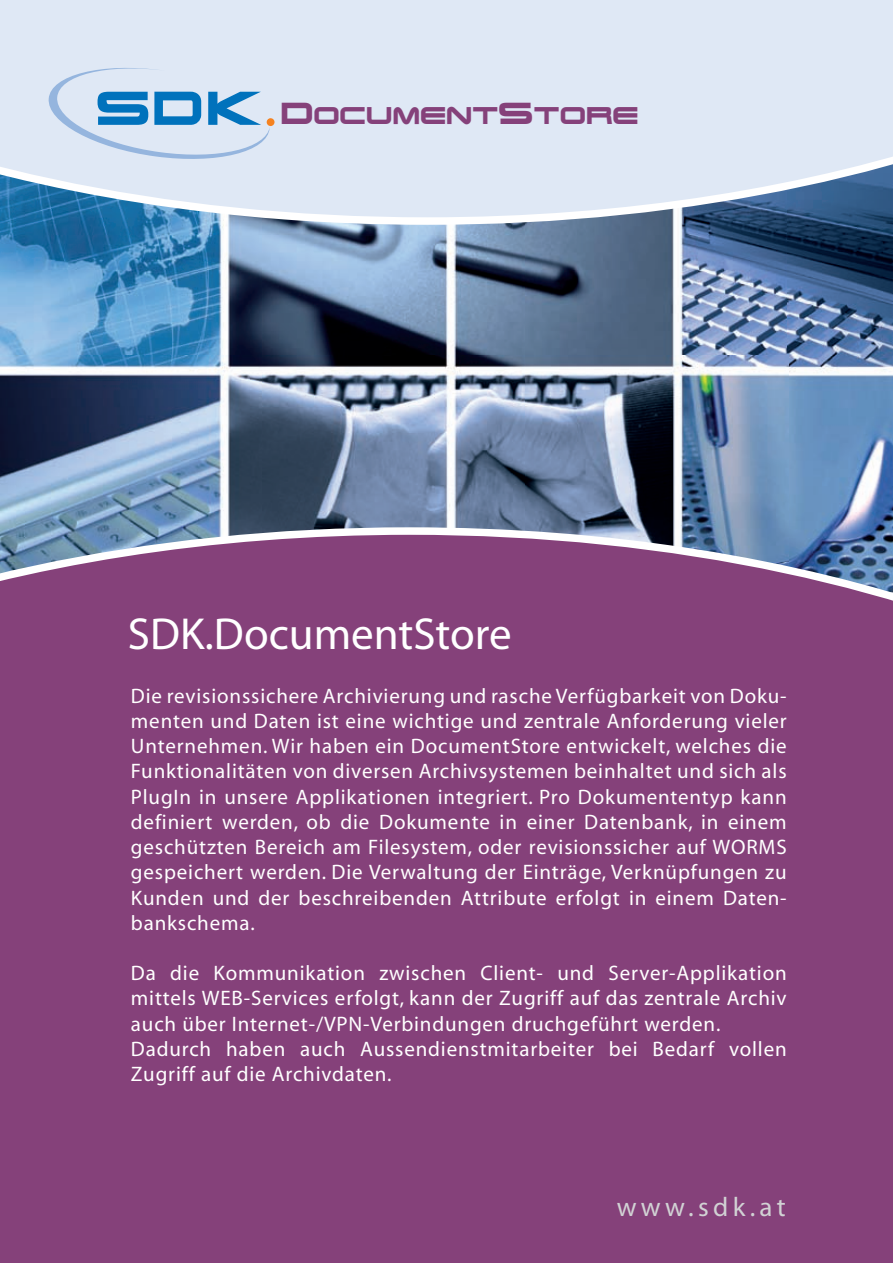
<style>
.page{position:relative;width:893px;height:1263px;background:#fff}
.page>*{position:absolute;margin:0;border:0;box-sizing:border-box;transform-origin:0 0}
.t1{font:45px "Myriad";color:#fff}
.t2{font:27px "Myriad";letter-spacing:.16em;color:#d1d2d4}
.t3{font:23.1px "Terminator Real NFI";color:#85417a}
.t4{font:21px/25.2px "Myriad";letter-spacing:.04em;color:#fff;text-align:justify}
.s1{font-size:28.95px}
</style>
<div class="page">
<img style="left:0;top:225px;width:893px;height:302px">
<div style="left:0;top:527px;width:893px;height:736px;background:#85417a"></div>
<svg style="left:0;top:0;width:893px;height:225px;background:#d0ddec"></svg>
<div style="left:266px;top:118px;width:9px;height:8px;background:#f58220;border-radius:50%"></div>
<svg style="left:47px;top:63px;width:223px;height:102px;background:#bad3eb"></svg>
<p class="t3" style="left:281px;top:102px;width:359px"><span class="s1">D</span>OCUMENT<span class="s1">S</span>TORE</p>
<h1 class="t1" style="left:128px;top:612px;width:385px">SDK.DocumentStore</h1>
<p class="t4" style="left:131px;top:684px;width:657px">Die revisionssichere Archivierung und rasche Verfügbarkeit von Doku&shy;menten und Daten ist eine wichtige und zentrale Anforderung vieler Unternehmen. Wir haben ein DocumentStore entwickelt, welches die Funktionalitäten von diversen Archivsystemen beinhaltet und sich als PlugIn in unsere Applikationen integriert. Pro Dokumententyp kann definiert werden, ob die Dokumente in einer Datenbank, in einem geschützten Bereich am Filesystem, oder revisionssicher auf WORMS gespeichert werden. Die Verwaltung der Einträge, Verknüpfungen zu Kunden und der beschreibenden Attribute erfolgt in einem Daten&shy;bankschema.</p>
<p class="t4" style="left:131px;top:961px;width:657px;text-align:left">Da die Kommunikation zwischen Client- und Server-Applikation mittels WEB-Services erfolgt, kann der Zugriff auf das zentrale Archiv auch über Internet-/VPN-Verbindungen druchgeführt werden.<br>Dadurch haben auch Aussendienstmitarbeiter bei Bedarf vollen Zugriff auf die Archivdaten.</p>
<p class="t2" style="left:617px;top:1193px;width:171px">www.sdk.at</p>
</div>
